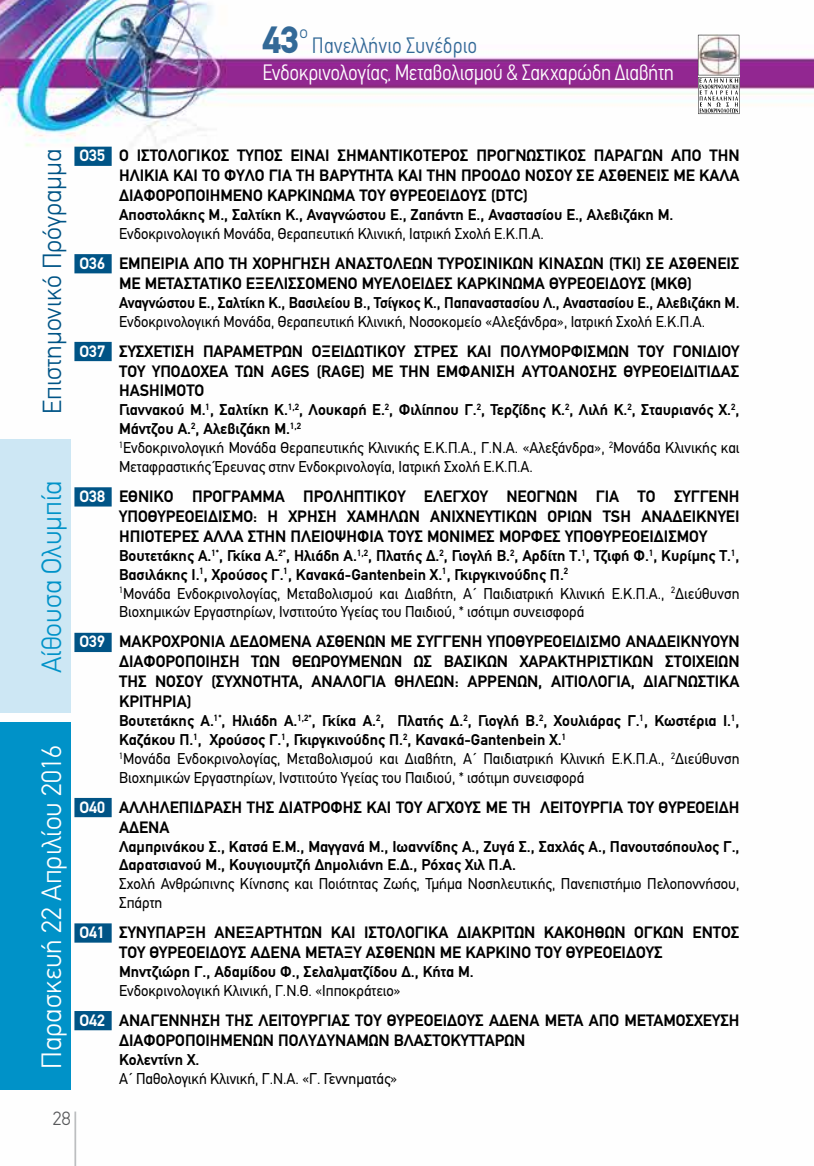
<style>
.page{position:relative;width:814px;height:1166px;background:#fff}
.page>*{position:absolute;margin:0;border:0;box-sizing:border-box;transform-origin:0 0}
.t1{font:900 38.15px "PF Din Text";color:#336997}
.t2{font:300 28px "PF Din Text";color:#fff}
.t3{font:300 28px "PF Din Text";color:#0092c8}
.t4{font:300 26.25px "PF Din Text";color:#005486}
.t5{font:300 condensed 22.4px "PF Din Text";letter-spacing:-.02em;color:#fff}
.t6{font:300 condensed 22.4px "PF Din Text";color:#336997}
.t7{font:300 19.25px "PF Din Text";color:#58595b}
.t8{font:700 16.62px/19.9px "PF Din Text";color:#000;text-align:justify}
.t9{font:15.75px/18.9px "PF Din Text";color:#000;scale:.95 1}
.t10{font:700 15.75px/18.9px "PF Din Text";color:#000}
.t11{font:700 15.75px "PF Din Text";color:#000;scale:.96 1}
.s1{color:#fff}
.s2{font-weight:700}
</style>
<div class="page">
<img style="left:0;top:0;width:814px;height:1166px">
<hr style="left:74px;top:1111px;width:2px;height:55px;background:#bcbec0">
<svg style="left:698px;top:35px;width:41px;height:79px"></svg>
<div style="left:0;top:722px;width:70px;height:367px;background:#0092c8"></div>
<div style="left:0;top:440px;width:70px;height:273px;background:#cde7f4"></div>
<div style="left:74px;top:147px;width:38px;height:19px;background:#005486"></div>
<div style="left:74px;top:254px;width:38px;height:19px;background:#005486"></div>
<div style="left:74px;top:342px;width:38px;height:19px;background:#005486"></div>
<div style="left:74px;top:487px;width:38px;height:19px;background:#005486"></div>
<div style="left:74px;top:633px;width:38px;height:19px;background:#005486"></div>
<div style="left:74px;top:798px;width:38px;height:19px;background:#005486"></div>
<div style="left:74px;top:923px;width:38px;height:19px;background:#005486"></div>
<div style="left:74px;top:1011px;width:38px;height:19px;background:#005486"></div>
<h1 class="t1" style="left:262px;top:17px;width:47px">43<sup>ο</sup></h1>
<h3 class="t6" style="left:312px;top:32px;width:167px">Πανελλήνιο Συνέδριο</h3>
<h3 class="t5" style="left:262px;top:59px;width:413px">Ενδοκρινολογίας, Μεταβολισμού &amp; Σακχαρώδη Διαβήτη</h3>
<h3 class="t4" style="left:36px;top:414px;width:267px;rotate:-90deg">Επιστημονικό Πρόγραμμα</h3>
<h2 class="t3" style="left:35px;top:673px;width:194px;rotate:-90deg">Αίθουσα Ολυμπία</h2>
<h2 class="t2" style="left:35px;top:1068px;width:325px;rotate:-90deg">Παρασκευή 22 Απριλίου 2016</h2>
<p class="t7" style="left:53px;top:1107px;width:19px">28</p>
<p class="t8" style="left:119px;top:146px;width:622px;text-indent:-40px"><span class="s1">O35</span> Ο ΙΣΤΟΛΟΓΙΚΟΣ ΤΥΠΟΣ ΕΙΝΑΙ ΣΗΜΑΝΤΙΚΟΤΕΡΟΣ ΠΡΟΓΝΩΣΤΙΚΟΣ ΠΑΡΑΓΩΝ ΑΠΟ ΤΗΝ ΗΛΙΚΙΑ ΚΑΙ ΤΟ ΦΥΛΟ ΓΙΑ ΤΗ ΒΑΡΥΤΗΤΑ ΚΑΙ ΤΗΝ ΠΡΟΟΔΟ ΝΟΣΟΥ ΣΕ ΑΣΘΕΝΕΙΣ ΜΕ ΚΑΛΑ ΔΙΑΦΟΡΟΠΟΙΗΜΕΝΟ ΚΑΡΚΙΝΩΜΑ ΤΟΥ ΘΥΡΕΟΕΙΔΟΥΣ (DTC)</p>
<p class="t10" style="left:119px;top:205px;width:556px">Αποστολάκης Μ., Σαλτίκη Κ., Αναγνώστου Ε., Ζαπάντη Ε., Αναστασίου Ε., Αλεβιζάκη Μ.</p>
<p class="t9" style="left:119px;top:224px;width:448px">Ενδοκρινολογική Μονάδα, Θεραπευτική Κλινική, Ιατρική Σχολή Ε.Κ.Π.Α.</p>
<p class="t8" style="left:79px;top:253px;width:661px;text-align:center"><span class="s1">O36</span> ΕΜΠΕΙΡΙΑ ΑΠΟ ΤΗ ΧΟΡΗΓΗΣΗ ΑΝΑΣΤΟΛΕΩΝ ΤΥΡΟΣΙΝΙΚΩΝ ΚΙΝΑΣΩΝ (ΤΚΙ) ΣΕ ΑΣΘΕΝΕΙΣ<br>ΜΕ ΜΕΤΑΣΤΑΤΙΚΟ ΕΞΕΛΙΣΣΟΜΕΝΟ ΜΥΕΛΟΕΙΔΕΣ ΚΑΡΚΙΝΩΜΑ ΘΥΡΕΟΕΙΔΟΥΣ (ΜΚΘ)</p>
<p class="t11" style="left:119px;top:293px;width:647px">Αναγνώστου Ε., Σαλτίκη Κ., Βασιλείου Β., Τσίγκος Κ., Παπαναστασίου Λ., Αναστασίου Ε., Αλεβιζάκη Μ.</p>
<p class="t9" style="left:119px;top:312px;width:618px">Ενδοκρινολογική Μονάδα, Θεραπευτική Κλινική, Νοσοκομείο «Αλεξάνδρα», Ιατρική Σχολή Ε.Κ.Π.Α.</p>
<p class="t8" style="left:119px;top:341px;width:622px;text-indent:-40px"><span class="s1">O37</span> ΣΥΣΧΕΤΙΣΗ ΠΑΡΑΜΕΤΡΩΝ ΟΞΕΙΔΩΤΙΚΟΥ ΣΤΡΕΣ ΚΑΙ ΠΟΛΥΜΟΡΦΙΣΜΩΝ ΤΟΥ ΓΟΝΙΔΙΟΥ ΤΟΥ ΥΠΟΔΟΧΕΑ ΤΩΝ AGES (RAGE) ΜΕ ΤΗΝ ΕΜΦΑΝΙΣΗ ΑΥΤΟΑΝΟΣΗΣ ΘΥΡΕΟΕΙΔΙΤΙΔΑΣ HASHIMOTO</p>
<p class="t9" style="left:119px;top:401px;width:654px"><span class="s2">Γιαννακού Μ.</span><sup>1</sup><span class="s2">, Σαλτίκη Κ.</span><sup>1,2</sup><span class="s2">, Λουκαρή Ε.</span><sup>2</sup><span class="s2">, Φιλίππου Γ.</span><sup>2</sup><span class="s2">, Τερζίδης Κ.</span><sup>2</sup><span class="s2">, Λιλή Κ.</span><sup>2</sup><span class="s2">, Σταυριανός Χ.</span><sup>2</sup><span class="s2">, Μάντζου Α.</span><sup>2</sup><span class="s2">, Αλεβιζάκη Μ.</span><sup>1,2<br></sup><sup>1</sup>Eνδοκρινολογική Μονάδα Θεραπευτικής Κλινικής Ε.Κ.Π.Α., Γ.Ν.Α. «Αλεξάνδρα», <sup>2</sup>Μονάδα Κλινικής και Μεταφραστικής Έρευνας στην Ενδοκρινολογία, Ιατρική Σχολή Ε.Κ.Π.Α.</p>
<p class="t8" style="left:119px;top:486px;width:622px;text-indent:-40px"><span class="s1">O38</span> ΕΘΝΙΚΟ ΠΡΟΓΡΑΜΜΑ ΠΡΟΛΗΠΤΙΚΟΥ ΕΛΕΓΧΟΥ ΝΕΟΓΝΩΝ ΓΙΑ ΤΟ ΣΥΓΓΕΝΗ ΥΠΟΘΥΡΕΟΕΙΔΙΣΜΟ: Η ΧΡΗΣΗ ΧΑΜΗΛΩΝ ΑΝΙΧΝΕΥΤΙΚΩΝ ΟΡΙΩΝ TSH ΑΝΑΔΕΙΚΝΥΕΙ ΗΠΙΟΤΕΡΕΣ ΑΛΛΑ ΣΤΗΝ ΠΛΕΙΟΨΗΦΙΑ ΤΟΥΣ ΜΟΝΙΜΕΣ ΜΟΡΦΕΣ ΥΠΟΘΥΡΕΟΕΙΔΙΣΜΟΥ</p>
<p class="t9" style="left:119px;top:546px;width:654px"><span class="s2">Βουτετάκης Α.</span><sup>1*</sup><span class="s2">, Γκίκα Α.</span><sup>2*</sup><span class="s2">, Ηλιάδη Α.</span><sup>1,2</sup><span class="s2">, Πλατής Δ.</span><sup>2</sup><span class="s2">, Γιογλή Β.</span><sup>2</sup><span class="s2">, Αρδίτη Τ.</span><sup>1</sup><span class="s2">, Τζιφή Φ.</span><sup>1</sup><span class="s2">, Κυρίμης Τ.</span><sup>1</sup><span class="s2">, Βασιλάκης Ι.</span><sup>1</sup><span class="s2">, Χρούσος Γ.</span><sup>1</sup><span class="s2">, Κανακά-Gantenbein Χ.</span><sup>1</sup><span class="s2">, Γκιργκινούδης Π.</span><sup>2<br></sup><sup>1</sup>Μονάδα Ενδοκρινολογίας, Μεταβολισμού και Διαβήτη, Α΄ Παιδιατρική Κλινική Ε.Κ.Π.Α., <sup>2</sup>Διεύθυνση Βιοχημικών Εργαστηρίων, Ινστιτούτο Υγείας του Παιδιού, * ισότιμη συνεισφορά</p>
<p class="t8" style="left:119px;top:632px;width:622px;text-indent:-40px"><span class="s1">O39</span> ΜΑΚΡΟΧΡΟΝΙΑ ΔΕΔΟΜΕΝΑ ΑΣΘΕΝΩΝ ΜΕ ΣΥΓΓΕΝΗ ΥΠΟΘΥΡΕΟΕΙΔΙΣΜΟ ΑΝΑΔΕΙΚΝΥΟΥΝ ΔΙΑΦΟΡΟΠΟΙΗΣΗ ΤΩΝ ΘΕΩΡΟΥΜΕΝΩΝ ΩΣ ΒΑΣΙΚΩΝ ΧΑΡΑΚΤΗΡΙΣΤΙΚΏΝ ΣΤΟΙΧΕΙΩΝ ΤΗΣ ΝΟΣΟΥ (ΣΥΧΝΟΤΗΤΑ, ΑΝΑΛΟΓΙΑ ΘΗΛΕΩΝ: ΑΡΡΕΝΩΝ, ΑΙΤΙΟΛΟΓΙΑ, ΔΙΑΓΝΩΣΤΙΚΑ ΚΡΙΤΗΡΙΑ)</p>
<p class="t9" style="left:119px;top:711px;width:654px"><span class="s2">Βουτετάκης Α.</span><sup>1*</sup><span class="s2">, Ηλιάδη Α.</span><sup>1,2*</sup><span class="s2">, Γκίκα Α.</span><sup>2</sup><span class="s2">, Πλατής Δ.</span><sup>2</sup><span class="s2">, Γιογλή Β.</span><sup>2</sup><span class="s2">, Χουλιάρας Γ.</span><sup>1</sup><span class="s2">, Κωστέρια Ι.</span><sup>1</sup><span class="s2">, Καζάκου Π.</span><sup>1</sup><span class="s2">, Χρούσος Γ.</span><sup>1</sup><span class="s2">, Γκιργκινούδης Π.</span><sup>2</sup><span class="s2">, Κανακά-Gantenbein Χ.</span><sup>1<br></sup><sup>1</sup>Μονάδα Ενδοκρινολογίας, Μεταβολισμού και Διαβήτη, Α΄ Παιδιατρική Κλινική Ε.Κ.Π.Α., <sup>2</sup>Διεύθυνση Βιοχημικών Εργαστηρίων, Ινστιτούτο Υγείας του Παιδιού, * ισότιμη συνεισφορά</p>
<p class="t8" style="left:119px;top:797px;width:622px;text-indent:-40px"><span class="s1">O40</span> ΑΛΛΗΛΕΠΙΔΡΑΣΗ ΤΗΣ ΔΙΑΤΡΟΦΗΣ ΚΑΙ ΤΟΥ ΑΓΧΟΥΣ ΜΕ ΤΗ ΛΕΙΤΟΥΡΓΙΑ ΤΟΥ ΘΥΡΕΟΕΙΔΗ<br>ΑΔΕΝΑ</p>
<p class="t10" style="left:119px;top:837px;width:622px">Λαμπρινάκου Σ., Κατσά Ε.Μ., Μαγγανά Μ., Ιωαννίδης Α., Ζυγά Σ., Σαχλάς A., Πανουτσόπουλος Γ.,<br>Δαρατσιανού Μ., Κουγιουμτζή Δημολιάνη Ε.Δ., Ρόχας Χιλ Π.Α.</p>
<p class="t9" style="left:119px;top:874px;width:654px">Σχολή Ανθρώπινης Κίνησης και Ποιότητας Ζωής, Τμήμα Νοσηλευτικής, Πανεπιστήμιο Πελοποννήσου,<br>Σπάρτη</p>
<p class="t8" style="left:119px;top:922px;width:622px;text-indent:-40px"><span class="s1">O41</span> ΣΥΝΥΠΑΡΞΗ ΑΝΕΞΑΡΤΗΤΩΝ ΚΑΙ ΙΣΤΟΛΟΓΙΚΑ ΔΙΑΚΡΙΤΩΝ ΚΑΚΟΗΘΩΝ ΟΓΚΩΝ ΕΝΤΟΣ<br>ΤΟΥ ΘΥΡΕΟΕΙΔΟΥΣ ΑΔΕΝΑ ΜΕΤΑΞΥ ΑΣΘΕΝΩΝ ΜΕ ΚΑΡΚΙΝΟ ΤΟΥ ΘΥΡΕΟΕΙΔΟΥΣ</p>
<p class="t10" style="left:119px;top:962px;width:356px">Μηντζιώρη Γ., Αδαμίδου Φ., Σελαλματζίδου Δ., Κήτα Μ.</p>
<p class="t9" style="left:119px;top:981px;width:298px">Ενδοκρινολογική Κλινική, Γ.Ν.Θ. «Ιπποκράτειο»</p>
<p class="t8" style="left:119px;top:1010px;width:622px;text-indent:-40px"><span class="s1">O42</span> ΑΝΑΓΕΝΝΗΣΗ ΤΗΣ ΛΕΙΤΟΥΡΓΙΑΣ ΤΟΥ ΘΥΡΕΟΕΙΔΟΥΣ ΑΔΕΝΑ ΜΕΤΑ ΑΠΟ ΜΕΤΑΜΟΣΧΕΥΣΗ<br>ΔΙΑΦΟΡΟΠΟΙΗΜΕΝΩΝ ΠΟΛΥΔΥΝΑΜΩΝ ΒΛΑΣΤΟΚΥΤΤΑΡΩΝ</p>
<p class="t10" style="left:119px;top:1050px;width:82px">Κολεντίνη Χ.</p>
<p class="t9" style="left:119px;top:1069px;width:294px">Α΄ Παθολογική Κλινική, Γ.Ν.Α. «Γ. Γεννηματάς»</p>
</div>
